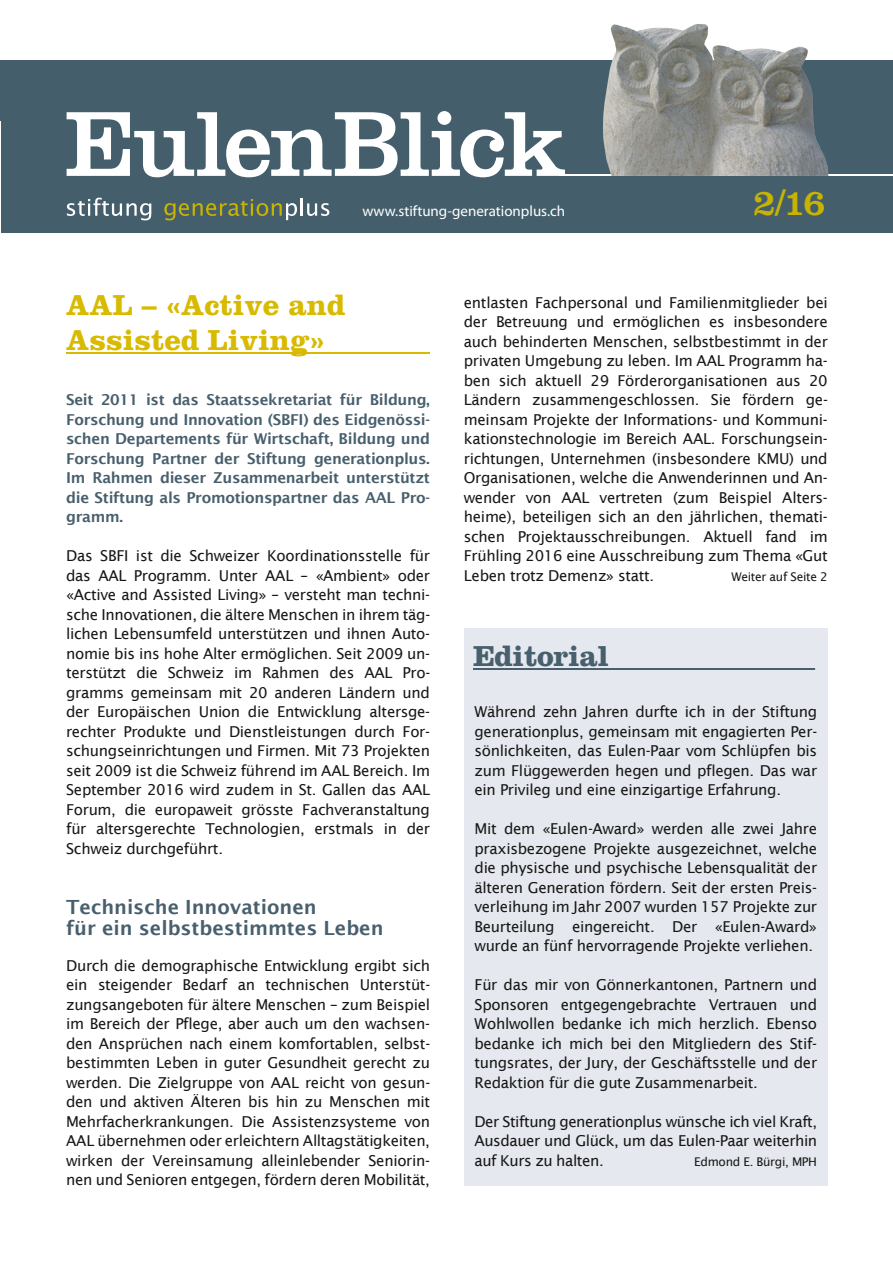
<style>
.page{position:relative;width:893px;height:1264px;background:#fff}
.page>*{position:absolute;margin:0;border:0;box-sizing:border-box;transform-origin:0 0}
.t1{font:96px "Clarendon LT Std";letter-spacing:-.025em;color:#fff}
.t2{font:37.5px "Clarendon LT Std";color:#c7b300}
.t3{font:700 30px/34.5px "Clarendon LT Std";color:#d8ba00}
.t4{font:700 19.5px/21px "Lucida Sans";color:#485f6d}
.t5{font:15px/19.5px "Lucida Sans";letter-spacing:-.02em;color:#181716;text-align:justify}
.t6{font:700 15px/19.5px "Lucida Sans";letter-spacing:-.02em;color:#485f6d;text-align:justify}
.t7{font:15px "Myriad Pro";color:#fff}
.t8{font:12px "Lucida Sans";letter-spacing:-.02em;color:#181716}
</style>
<div class="page">
<div style="left:464px;top:628px;width:364px;height:557px;background:#e5e8ee"></div>
<hr style="left:66px;top:352px;width:364px;height:1px;background:#d8ba00">
<hr style="left:473px;top:668px;width:342px;height:2px;background:#485f6d">
<div style="left:1px;top:60px;width:892px;height:173px;background:#445f6b"></div>
<svg style="left:164px;top:199px;width:133px;height:21px"></svg>
<hr style="left:300px;top:198px;width:3px;height:18px;background:#fff">
<svg style="left:307px;top:203px;width:22px;height:13px"></svg>
<svg style="left:67px;top:198px;width:84px;height:22px"></svg>
<hr style="left:559px;top:175px;width:334px;height:1px;background:#fff">
<img style="left:602px;top:24px;width:226px;height:152px">
<hr style="left:0;top:60px;width:1px;height:61px;background:#445f6b">
<h1 class="t1" style="left:65px;top:88px;width:503px">EulenBlick</h1>
<p class="t7" style="left:362px;top:201px;width:204px">www.stiftung-generationplus.ch</p>
<h2 class="t2" style="left:753px;top:181px;width:75px">2/16</h2>
<h3 class="t3" style="left:66px;top:290px;width:365px">AAL – «Active and<br>Assisted Living»_______</h3>
<p class="t6" style="left:66px;top:390px;width:365px">Seit 2011 ist das Staatssekretariat für Bildung, Forschung und Innovation (SBFI) des Eidgenössi&shy;schen Departements für Wirtschaft, Bildung und Forschung Partner der Stiftung generationplus.<br>Im Rahmen dieser Zusammenarbeit unterstützt die Stiftung als Promotionspartner das AAL Pro&shy;gramm.</p>
<p class="t5" style="left:66px;top:546px;width:365px">Das SBFI ist die Schweizer Koordinationsstelle für das AAL Programm. Unter AAL – «Ambient» oder «Active and Assisted Living» – versteht man techni&shy;sche Innovationen, die ältere Menschen in ihrem täg&shy;lichen Lebensumfeld unterstützen und ihnen Auto&shy;nomie bis ins hohe Alter ermöglichen. Seit 2009 un&shy;terstützt die Schweiz im Rahmen des AAL Pro&shy;gramms gemeinsam mit 20 anderen Ländern und der Europäischen Union die Entwicklung altersge&shy;rechter Produkte und Dienstleistungen durch For&shy;schungseinrichtungen und Firmen. Mit 73 Projekten seit 2009 ist die Schweiz führend im AAL Bereich. Im September 2016 wird zudem in St. Gallen das AAL Forum, die europaweit grösste Fachveranstaltung für altersgerechte Technologien, erstmals in der Schweiz durchgeführt.</p>
<h3 class="t4" style="left:66px;top:896px;width:319px">Technische Innovationen<br>für ein selbstbestimmtes Leben</h3>
<p class="t5" style="left:66px;top:956px;width:365px">Durch die demographische Entwicklung ergibt sich ein steigender Bedarf an technischen Unterstüt&shy;zungsangeboten für ältere Menschen – zum Beispiel im Bereich der Pflege, aber auch um den wachsen&shy;den Ansprüchen nach einem komfortablen, selbst&shy;bestimmten Leben in guter Gesundheit gerecht zu werden. Die Zielgruppe von AAL reicht von gesun&shy;den und aktiven Älteren bis hin zu Menschen mit Mehrfacherkrankungen. Die Assistenzsysteme von AAL übernehmen oder erleichtern Alltagstätigkeiten, wirken der Vereinsamung alleinlebender Seniorin&shy;nen und Senioren entgegen, fördern deren Mobilität,</p>
<p class="t5" style="left:464px;top:292px;width:365px">entlasten Fachpersonal und Familienmitglieder bei der Betreuung und ermöglichen es insbesondere auch behinderten Menschen, selbstbestimmt in der privaten Umgebung zu leben. Im AAL Programm ha&shy;ben sich aktuell 29 Förderorganisationen aus 20<br>Ländern zusammengeschlossen. Sie fördern ge&shy;meinsam Projekte der Informations- und Kommuni&shy;kationstechnologie im Bereich AAL. Forschungsein&shy;richtungen, Unternehmen (insbesondere KMU) und Organisationen, welche die Anwenderinnen und An&shy;wender von AAL vertreten (zum Beispiel Alters&shy;heime), beteiligen sich an den jährlichen, themati&shy;schen Projektausschreibungen. Aktuell fand im Frühling 2016 eine Ausschreibung zum Thema «Gut Leben trotz Demenz» statt.</p>
<p class="t8" style="left:731px;top:569px;width:98px">Weiter auf Seite 2</p>
<p class="t5" style="left:474px;top:702px;width:344px">Während zehn Jahren durfte ich in der Stiftung generationplus, gemeinsam mit engagierten Per&shy;sönlichkeiten, das Eulen-Paar vom Schlüpfen bis zum Flüggewerden hegen und pflegen. Das war ein Privileg und eine einzigartige Erfahrung.</p>
<p class="t5" style="left:474px;top:819px;width:344px">Mit dem «Eulen-Award» werden alle zwei Jahre praxisbezogene Projekte ausgezeichnet, welche die physische und psychische Lebensqualität der älteren Generation fördern. Seit der ersten Preis&shy;verleihung im Jahr 2007 wurden 157 Projekte zur Beurteilung eingereicht. Der «Eulen-Award» wurde an fünf hervorragende Projekte verliehen.</p>
<p class="t5" style="left:474px;top:975px;width:344px">Für das mir von Gönnerkantonen, Partnern und Sponsoren entgegengebrachte Vertrauen und Wohlwollen bedanke ich mich herzlich. Ebenso bedanke ich mich bei den Mitgliedern des Stif&shy;tungsrates, der Jury, der Geschäftsstelle und der Redaktion für die gute Zusammenarbeit.</p>
<p class="t5" style="left:474px;top:1111px;width:344px">Der Stiftung generationplus wünsche ich viel Kraft, Ausdauer und Glück, um das Eulen-Paar weiterhin auf Kurs zu halten.</p>
<p class="t8" style="left:694px;top:1154px;width:124px">Edmond E. Bürgi, MPH</p>
</div>
